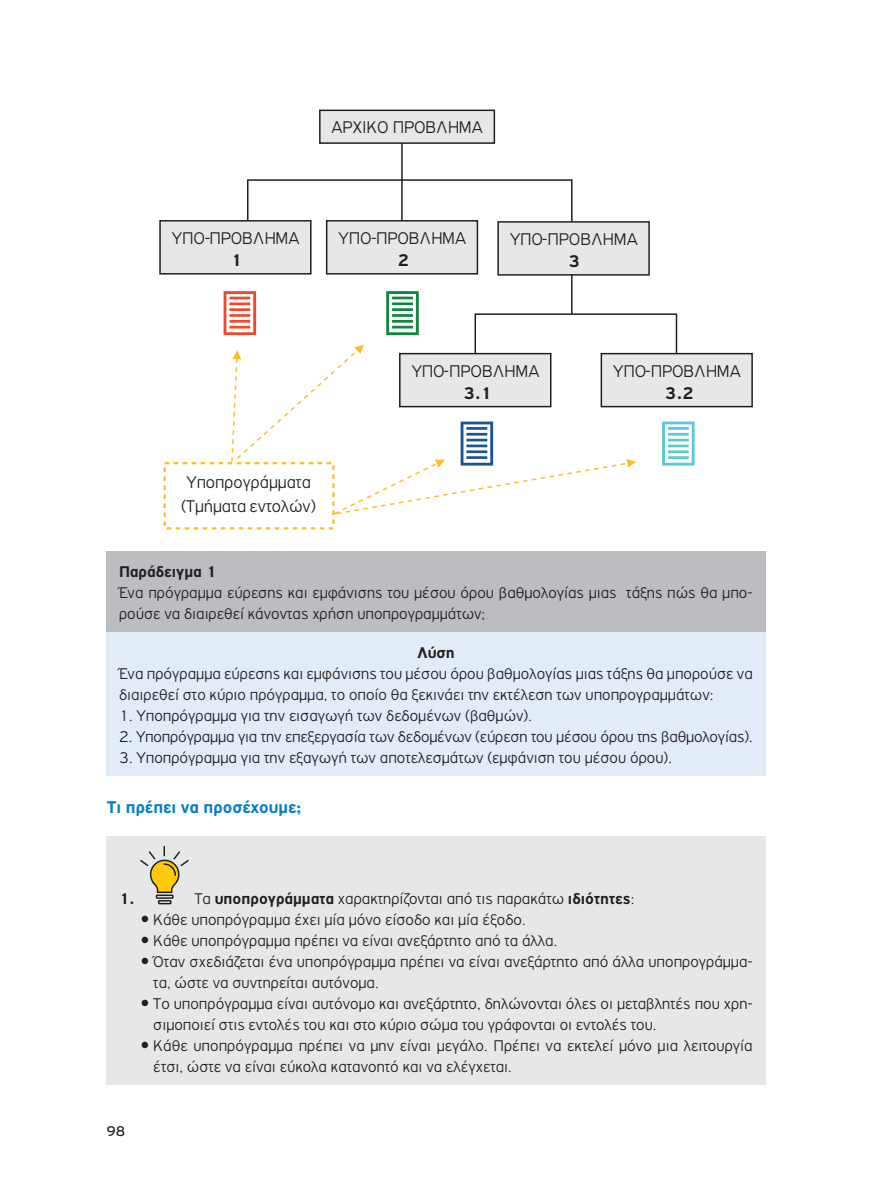
<style>
.page{position:relative;width:872px;height:1191px;background:#fff}
.page>*{position:absolute;margin:0;border:0;box-sizing:border-box;transform-origin:0 0}
.t1{font:300 18px/23.5px "PF Highway Gothic";color:#231f20}
.t2{font:700 18px "PF Highway Gothic";color:#007ec5}
.t3{font:700 18px "PF Highway Gothic";color:#231f20}
.t4{font:300 16.5px/21px "PF Highway Gothic";color:#231f20}
.t5{font:700 16.5px "PF Highway Gothic";color:#231f20}
.t6{font:15px "PF Highway Gothic";color:#231f20}
.s1{font-weight:700}
</style>
<div class="page">
<hr style="left:247px;top:179px;width:324px;height:2px;background:#231f20">
<hr style="left:401px;top:142px;width:2px;height:38px;background:#231f20">
<img style="left:208px;top:274px;width:64px;height:62px">
<img style="left:250px;top:316px;width:22px;height:20px">
<img style="left:688px;top:443px;width:7px;height:23px">
<div style="left:320px;top:110px;width:174px;height:33px;background:#e6e7e9"></div>
<div style="left:319px;top:110px;width:176px;height:34px;border:2px solid #231f20"></div>
<hr style="left:247px;top:180px;width:1px;height:41px;background:#231f20">
<hr style="left:571px;top:179px;width:1px;height:43px;background:#231f20">
<hr style="left:401px;top:180px;width:2px;height:41px;background:#231f20">
<div style="left:160px;top:221px;width:151px;height:53px;background:#e6e7e9"></div>
<div style="left:159px;top:220px;width:152px;height:54px;border:2px solid #231f20"></div>
<div style="left:327px;top:221px;width:150px;height:53px;background:#e6e7e9"></div>
<div style="left:326px;top:220px;width:152px;height:54px;border:2px solid #231f20"></div>
<div style="left:498px;top:222px;width:151px;height:53px;background:#e6e7e9"></div>
<div style="left:497px;top:221px;width:153px;height:55px;border:2px solid #231f20"></div>
<hr style="left:571px;top:275px;width:1px;height:39px;background:#231f20">
<hr style="left:476px;top:313px;width:201px;height:2px;background:#231f20">
<hr style="left:474px;top:313px;width:2px;height:41px;background:#231f20">
<hr style="left:675px;top:314px;width:2px;height:40px;background:#231f20">
<div style="left:601px;top:353px;width:151px;height:53px;background:#e6e7e9"></div>
<div style="left:600px;top:353px;width:153px;height:54px;border:2px solid #231f20"></div>
<div style="left:163px;top:462px;width:171px;height:67px;border:2px dashed #fdbe28"></div>
<svg style="left:662px;top:421px;width:32px;height:44px"></svg>
<hr style="left:668px;top:427px;width:20px;height:3px;background:#5cc8d8">
<hr style="left:668px;top:433px;width:20px;height:2px;background:#5cc8d8">
<hr style="left:668px;top:439px;width:20px;height:2px;background:#5cc8d8">
<hr style="left:668px;top:444px;width:20px;height:3px;background:#5cc8d8">
<hr style="left:668px;top:450px;width:20px;height:3px;background:#5cc8d8">
<hr style="left:668px;top:456px;width:20px;height:3px;background:#5cc8d8">
<svg style="left:230px;top:344px;width:406px;height:171px"></svg>
<hr style="left:466px;top:427px;width:21px;height:3px;background:#1c5394">
<hr style="left:466px;top:433px;width:21px;height:2px;background:#1c5394">
<hr style="left:466px;top:439px;width:21px;height:2px;background:#1c5394">
<hr style="left:466px;top:444px;width:21px;height:3px;background:#1c5394">
<hr style="left:466px;top:450px;width:21px;height:3px;background:#1c5394">
<hr style="left:466px;top:456px;width:21px;height:3px;background:#1c5394">
<svg style="left:223px;top:291px;width:33px;height:44px"></svg>
<hr style="left:229px;top:297px;width:21px;height:2px;background:#ef492b">
<hr style="left:229px;top:302px;width:21px;height:3px;background:#ef492b">
<hr style="left:229px;top:308px;width:21px;height:3px;background:#ef492b">
<hr style="left:229px;top:314px;width:21px;height:3px;background:#ef492b">
<hr style="left:229px;top:320px;width:21px;height:3px;background:#ef492b">
<hr style="left:229px;top:326px;width:21px;height:2px;background:#ef492b">
<svg style="left:386px;top:291px;width:33px;height:44px"></svg>
<hr style="left:392px;top:297px;width:21px;height:2px;background:#118641">
<hr style="left:392px;top:302px;width:21px;height:3px;background:#118641">
<hr style="left:392px;top:308px;width:21px;height:3px;background:#118641">
<hr style="left:392px;top:314px;width:21px;height:3px;background:#118641">
<hr style="left:392px;top:320px;width:21px;height:3px;background:#118641">
<hr style="left:392px;top:326px;width:21px;height:2px;background:#118641">
<div style="left:106px;top:551px;width:659px;height:81px;background:#bcbdc0"></div>
<div style="left:106px;top:632px;width:659px;height:143px;background:#e1ecf7"></div>
<div style="left:106px;top:836px;width:659px;height:248px;background:#e6e7e9"></div>
<div style="left:156px;top:894px;width:18px;height:5px;border:2px solid #231f20"></div>
<div style="left:158px;top:900px;width:13px;height:4px;border:2px solid #231f20"></div>
<svg style="left:140px;top:846px;width:49px;height:47px"></svg>
<p class="t1" style="left:331px;top:116px;width:153px">ΑΡΧΙΚΟ ΠΡΟΒΛΗΜΑ</p>
<p class="t1" style="left:172px;top:226px;width:129px">ΥΠΟ-ΠΡΟΒΛΗΜΑ</p>
<p class="t3" style="left:231px;top:250px;width:13px">1</p>
<p class="t1" style="left:338px;top:226px;width:129px">ΥΠΟ-ΠΡΟΒΛΗΜΑ</p>
<p class="t3" style="left:397px;top:250px;width:13px">2</p>
<p class="t1" style="left:510px;top:227px;width:129px">ΥΠΟ-ΠΡΟΒΛΗΜΑ</p>
<p class="t3" style="left:569px;top:251px;width:13px">3</p>
<p class="t1" style="left:181px;top:470px;width:136px">Υποπρογράµµατα (Τµήµατα εντολών)</p>
<p class="t1" style="left:412px;top:359px;width:129px">ΥΠΟ-ΠΡΟΒΛΗΜΑ</p>
<p class="t3" style="left:464px;top:383px;width:30px">3.1</p>
<p class="t1" style="left:613px;top:359px;width:129px">ΥΠΟ-ΠΡΟΒΛΗΜΑ</p>
<p class="t3" style="left:665px;top:383px;width:30px">3.2</p>
<p class="t5" style="left:119px;top:563px;width:99px">Παράδειγμα 1</p>
<p class="t4" style="left:119px;top:582px;width:635px">Ένα πρόγραμμα εύρεσης και εμφάνισης του μέσου όρου βαθμολογίας μιας τάξης πώς θα μπο&shy;ρούσε να διαιρεθεί κάνοντας χρήση υποπρογραμμάτων;</p>
<p class="t5" style="left:417px;top:643px;width:39px">Λύση</p>
<p class="t4" style="left:119px;top:662px;width:635px">Ένα πρόγραμμα εύρεσης και εμφάνισης του μέσου όρου βαθμολογίας μιας τάξης θα μπορούσε να διαιρεθεί στο κύριο πρόγραμμα, το οποίο θα ξεκινάει την εκτέλεση των υποπρογραμμάτων:</p>
<p class="t4" style="left:119px;top:704px;width:414px">1. Υποπρόγραμμα για την εισαγωγή των δεδομένων (βαθμών).</p>
<p class="t4" style="left:119px;top:725px;width:635px">2. Υποπρόγραμμα για την επεξεργασία των δεδομένων (εύρεση του μέσου όρου της βαθμολογίας).</p>
<p class="t4" style="left:119px;top:746px;width:554px">3. Υποπρόγραμμα για την εξαγωγή των αποτελεσμάτων (εμφάνιση του μέσου όρου).</p>
<p class="t2" style="left:106px;top:797px;width:196px">Τι πρέπει να προσέχουμε;</p>
<p class="t5" style="left:119px;top:889px;width:17px">1.</p>
<p class="t4" style="left:153px;top:888px;width:601px;text-indent:41px">Τα <span class="s1">υποπρογράμματα</span> χαρακτηρίζονται από τις παρακάτω <span class="s1">ιδιότητες</span>:<br>Κάθε υποπρόγραμμα έχει μία μόνο είσοδο και μία έξοδο.<br>Κάθε υποπρόγραμμα πρέπει να είναι ανεξάρτητο από τα άλλα.<br>Όταν σχεδιάζεται ένα υποπρόγραμμα πρέπει να είναι ανεξάρτητο από άλλα υποπρογράμμα&shy;τα, ώστε να συντηρείται αυτόνομα.<br>Το υποπρόγραμμα είναι αυτόνομο και ανεξάρτητο, δηλώνονται όλες οι μεταβλητές που χρη&shy;σιμοποιεί στις εντολές του και στο κύριο σώμα του γράφονται οι εντολές του.<br>Κάθε υποπρόγραμμα πρέπει να μην είναι μεγάλο. Πρέπει να εκτελεί μόνο μια λειτουργία έτσι, ώστε να είναι εύκολα κατανοητό και να ελέγχεται.</p>
<p class="t6" style="left:106px;top:1122px;width:20px">98</p>
</div>
